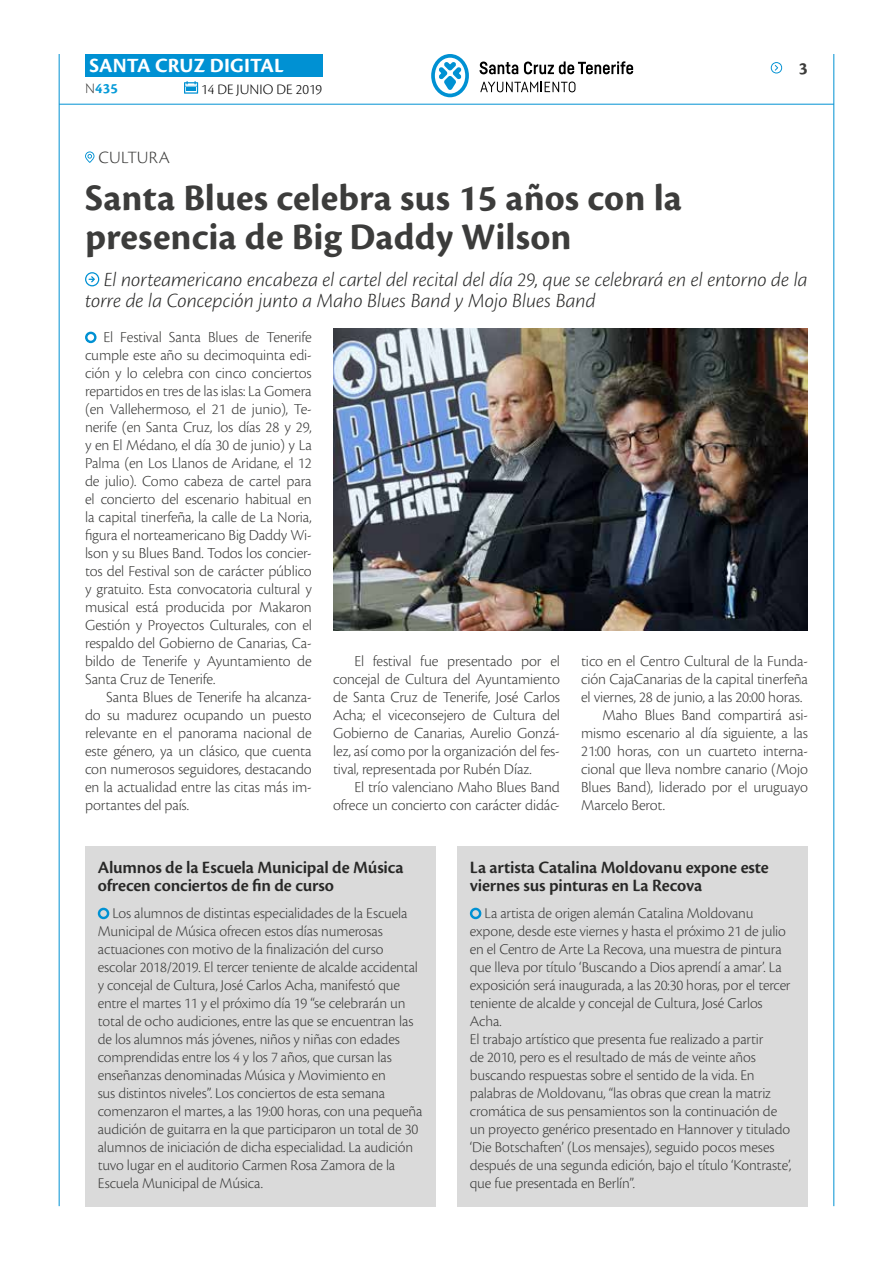
<style>
.page{position:relative;width:893px;height:1263px;background:#fff}
.page>*{position:absolute;margin:0;border:0;box-sizing:border-box;transform-origin:0 0}
.t1{font:700 39px/39px "Cronos Pro";letter-spacing:.005em;color:#3c3c3b}
.t2{font:italic 300 21px/21px "Cronos Pro";letter-spacing:-.005em;color:#282827}
.t3{font:700 21px "Cronos Pro";letter-spacing:.005em;color:#fff}
.t4{font:600 18px/18px "Cronos Pro";letter-spacing:-.01em;color:#282827}
.t5{font:300 18px "Cronos Pro";letter-spacing:.01em;color:#3c3c3b}
.t6{font:700 18px "Cronos Pro";color:#3c3c3b}
.t7{font:300 15.9px/18px "Cronos Pro";letter-spacing:-.01em;color:#3c3c3b;text-align:justify}
.t8{font:300 15.6px/18px "Cronos Pro";letter-spacing:-.01em;color:#3c3c3b}
.t9{font:300 15px "Cronos Pro";color:#000}
.t10{font:700 15px "Cronos Pro";color:#079bd8}
.s1{font-weight:300;color:#3c3c3b}
</style>
<div class="page">
<hr style="left:59px;top:104px;width:775px;height:1px;background:#0091d3">
<div style="left:85px;top:54px;width:238px;height:23px;background:#0091d3"></div>
<svg style="left:184px;top:81px;width:14px;height:13px"></svg>
<hr style="left:59px;top:54px;width:1px;height:1152px;background:#0091d3">
<hr style="left:833px;top:54px;width:1px;height:1152px;background:#0091d3">
<svg style="left:771px;top:62px;width:12px;height:11px"></svg>
<svg style="left:431px;top:54px;width:38px;height:43px"></svg>
<svg style="left:480px;top:62px;width:38px;height:12px"></svg>
<svg style="left:524px;top:61px;width:109px;height:13px"></svg>
<svg style="left:480px;top:82px;width:95px;height:10px"></svg>
<svg style="left:85px;top:331px;width:12px;height:13px"></svg>
<svg style="left:85px;top:151px;width:9px;height:12px"></svg>
<svg style="left:85px;top:272px;width:14px;height:14px"></svg>
<img style="left:333px;top:328px;width:475px;height:302px">
<div style="left:85px;top:846px;width:351px;height:360px;background:#dadada"></div>
<svg style="left:97px;top:907px;width:13px;height:13px"></svg>
<div style="left:457px;top:846px;width:351px;height:360px;background:#dadada"></div>
<svg style="left:469px;top:907px;width:13px;height:13px"></svg>
<h2 class="t3" style="left:89px;top:53px;width:196px">SANTA CRUZ DIGITAL</h2>
<p class="t10" style="left:85px;top:80px;width:34px"><span class="s1">N</span>435</p>
<p class="t9" style="left:201px;top:80px;width:123px">14 DE JUNIO DE 2019</p>
<p class="t5" style="left:98px;top:147px;width:73px">CULTURA</p>
<h1 class="t1" style="left:85px;top:179px;width:598px">Santa Blues celebra sus 15 años con la presencia de Big Daddy Wilson</h1>
<p class="t6" style="left:799px;top:58px;width:10px">3</p>
<h2 class="t2" style="left:85px;top:269px;width:724px;text-indent:19px">El norteamericano encabeza el cartel del recital del día 29, que se celebrará en el entorno de la torre de la Concepción junto a Maho Blues Band y Mojo Blues Band</h2>
<p class="t7" style="left:85px;top:328px;width:228px;text-indent:18px">El Festival Santa Blues de Tenerife cumple este año su decimoquinta edi&shy;ción y lo celebra con cinco conciertos repartidos en tres de las islas: La Gomera (en Vallehermoso, el 21 de junio), Te&shy;nerife (en Santa Cruz, los días 28 y 29, y en El Médano, el día 30 de junio) y La Palma (en Los Llanos de Aridane, el 12 de julio). Como cabeza de cartel para el concierto del escenario habitual en la capital tinerfeña, la calle de La Noria, figura el norteamericano Big Daddy Wi&shy;lson y su Blues Band. Todos los concier&shy;tos del Festival son de carácter público y gratuito. Esta convocatoria cultural y musical está producida por Makaron Gestión y Proyectos Culturales, con el respaldo del Gobierno de Canarias, Ca&shy;bildo de Tenerife y Ayuntamiento de Santa Cruz de Tenerife.</p>
<p class="t7" style="left:85px;top:688px;width:228px;text-indent:21px">Santa Blues de Tenerife ha alcanza&shy;do su madurez ocupando un puesto relevante en el panorama nacional de este género, ya un clásico, que cuenta con numerosos seguidores, destacando en la actualidad entre las citas más im&shy;portantes del país.</p>
<p class="t7" style="left:333px;top:652px;width:228px;text-indent:21px">El festival fue presentado por el concejal de Cultura del Ayuntamiento de Santa Cruz de Tenerife, José Carlos Acha; el viceconsejero de Cultura del Gobierno de Canarias, Aurelio Gonzá&shy;lez, así como por la organización del fes&shy;tival, representada por Rubén Díaz.</p>
<p class="t7" style="left:333px;top:778px;width:228px;text-align:right">El trío valenciano Maho Blues Band ofrece un concierto con carácter didác-</p>
<p class="t7" style="left:581px;top:652px;width:228px">tico en el Centro Cultural de la Funda-</p>
<p class="t7" style="left:581px;top:670px;width:228px">ción CajaCanarias de la capital tinerfeña</p>
<p class="t7" style="left:581px;top:688px;width:223px">el viernes, 28 de junio, a las 20:00 horas.</p>
<p class="t7" style="left:602px;top:706px;width:207px">Maho Blues Band compartirá asi-</p>
<p class="t7" style="left:581px;top:724px;width:228px">mismo escenario al día siguiente, a las</p>
<p class="t7" style="left:581px;top:742px;width:228px">21:00 horas, con un cuarteto interna-</p>
<p class="t7" style="left:581px;top:760px;width:228px">cional que lleva nombre canario (Mojo</p>
<p class="t7" style="left:581px;top:778px;width:228px">Blues Band), liderado por el uruguayo</p>
<p class="t7" style="left:581px;top:796px;width:85px">Marcelo Berot.</p>
<p class="t4" style="left:98px;top:858px;width:307px">Alumnos de la Escuela Municipal de Música ofrecen conciertos de fin de curso</p>
<p class="t8" style="left:98px;top:904px;width:326px;text-indent:15px">Los alumnos de distintas especialidades de la Escuela Municipal de Música ofrecen estos días numerosas actuaciones con motivo de la finalización del curso escolar 2018/2019. El tercer teniente de alcalde accidental y concejal de Cultura, José Carlos Acha, manifestó que entre el martes 11 y el próximo día 19 “se celebrarán un total de ocho audiciones, entre las que se encuentran las de los alumnos más jóvenes, niños y niñas con edades comprendidas entre los 4 y los 7 años, que cursan las enseñanzas denominadas Música y Movimiento en<br>sus distintos niveles”. Los conciertos de esta semana comenzaron el martes, a las 19:00 horas, con una pequeña audición de guitarra en la que participaron un total de 30 alumnos de iniciación de dicha especialidad. La audición tuvo lugar en el auditorio Carmen Rosa Zamora de la Escuela Municipal de Música.</p>
<p class="t4" style="left:470px;top:858px;width:300px">La artista Catalina Moldovanu expone este viernes sus pinturas en La Recova</p>
<p class="t8" style="left:470px;top:904px;width:323px;text-indent:15px">La artista de origen alemán Catalina Moldovanu expone, desde este viernes y hasta el próximo 21 de julio en el Centro de Arte La Recova, una muestra de pintura que lleva por título ‘Buscando a Dios aprendí a amar’. La exposición será inaugurada, a las 20:30 horas, por el tercer teniente de alcalde y concejal de Cultura, José Carlos Acha.<br>El trabajo artístico que presenta fue realizado a partir<br>de 2010, pero es el resultado de más de veinte años buscando respuestas sobre el sentido de la vida. En palabras de Moldovanu, “las obras que crean la matriz cromática de sus pensamientos son la continuación de un proyecto genérico presentado en Hannover y titulado ‘Die Botschaften’ (Los mensajes), seguido pocos meses después de una segunda edición, bajo el título ‘Kontraste’, que fue presentada en Berlín”.</p>
</div>
